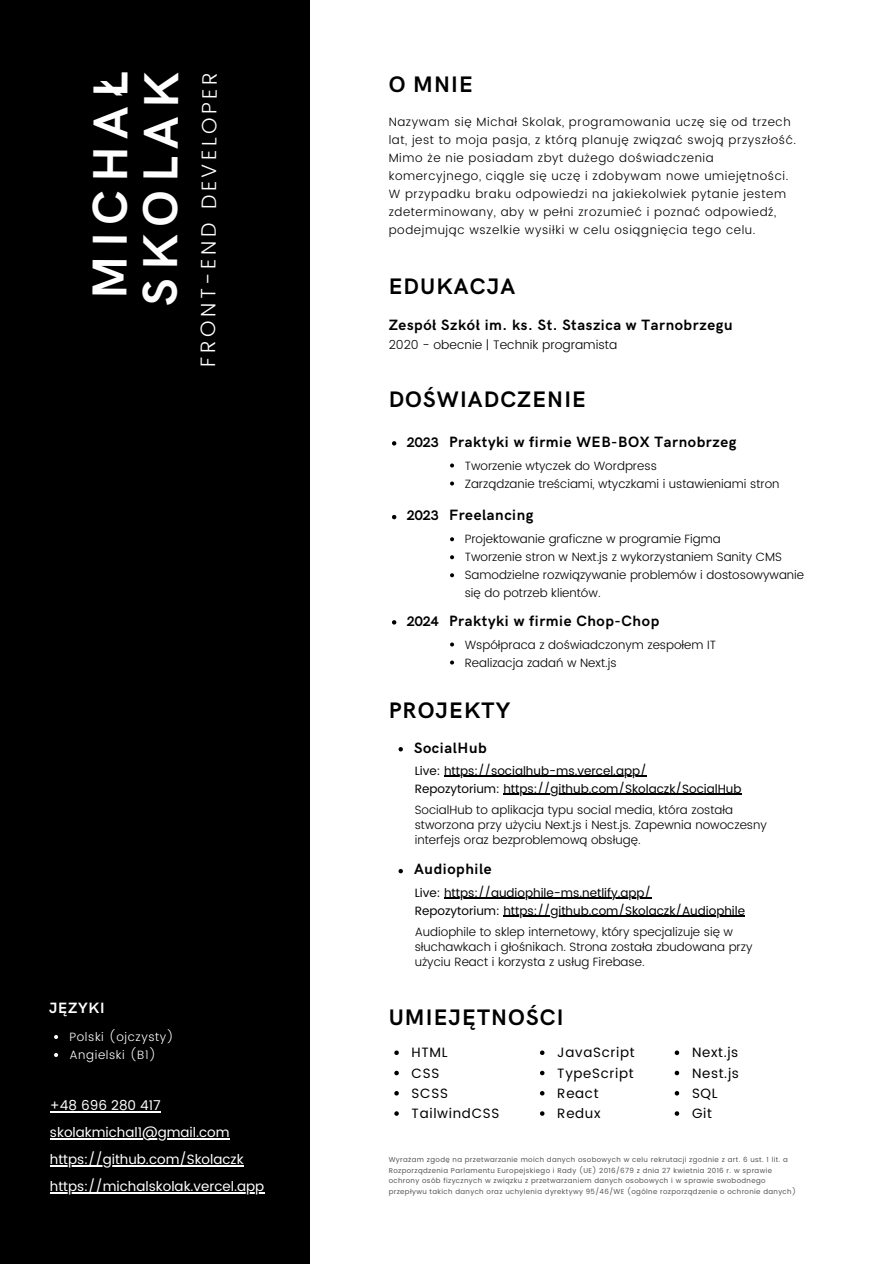
<style>
.page{position:relative;width:894px;height:1264px;background:#fff}
.page>*{position:absolute;margin:0;border:0;box-sizing:border-box;transform-origin:0 0}
.t1{font:700 49.2px/50.4px "HK Grotesk";letter-spacing:.155em;color:#fff}
.t2{font:700 22.5px "HK Grotesk";letter-spacing:.05em;color:#000}
.t3{font:300 20.85px "Poppins";letter-spacing:.165em;color:#fff}
.t4{font:700 15px "HK Grotesk";letter-spacing:.04em;color:#000}
.t5{font:700 15px "HK Grotesk";letter-spacing:.05em;color:#fff}
.t6{font:700 13.95px "HK Grotesk";color:#000}
.t7{font:13.5px "Poppins";color:#fff}
.t8{font:13.5px/20.2px "Poppins";letter-spacing:.05em;color:#000}
.t9{font:300 12.45px "Poppins";color:#000}
.t10{font:300 12px/15px "Poppins";color:#000}
.t11{font:300 12px/18px "Poppins";letter-spacing:.05em;color:#000}
.t12{font:12px "Poppins";color:#000}
.t13{font:300 12px/18px "Poppins";letter-spacing:.05em;color:#fff}
.t14{font:7.05px/10.5px "Poppins";letter-spacing:.05em;color:#545454}
.s1{font-size:13.95px}
</style>
<div class="page">
<div style="left:0;top:0;width:310px;height:1263px;background:#000"></div>
<hr style="left:50px;top:1111px;width:111px;height:1px;background:#fff">
<hr style="left:50px;top:1138px;width:179px;height:1px;background:#fff">
<hr style="left:50px;top:1165px;width:193px;height:1px;background:#fff">
<hr style="left:50px;top:1192px;width:214px;height:1px;background:#fff">
<svg style="left:392px;top:441px;width:4px;height:4px"></svg>
<svg style="left:450px;top:463px;width:4px;height:4px"></svg>
<svg style="left:450px;top:481px;width:4px;height:4px"></svg>
<svg style="left:394px;top:1050px;width:4px;height:4px"></svg>
<svg style="left:394px;top:1070px;width:4px;height:5px"></svg>
<svg style="left:394px;top:1091px;width:4px;height:4px"></svg>
<svg style="left:394px;top:1111px;width:4px;height:4px"></svg>
<svg style="left:540px;top:1050px;width:4px;height:4px"></svg>
<svg style="left:540px;top:1070px;width:4px;height:5px"></svg>
<svg style="left:540px;top:1091px;width:4px;height:4px"></svg>
<svg style="left:540px;top:1111px;width:4px;height:4px"></svg>
<svg style="left:392px;top:515px;width:4px;height:4px"></svg>
<svg style="left:450px;top:537px;width:4px;height:4px"></svg>
<svg style="left:450px;top:555px;width:4px;height:4px"></svg>
<svg style="left:450px;top:573px;width:4px;height:4px"></svg>
<svg style="left:398px;top:747px;width:5px;height:4px"></svg>
<hr style="left:444px;top:776px;width:202px;height:1px;background:#000">
<svg style="left:674px;top:1050px;width:5px;height:4px"></svg>
<svg style="left:674px;top:1070px;width:5px;height:5px"></svg>
<svg style="left:674px;top:1091px;width:5px;height:4px"></svg>
<svg style="left:674px;top:1111px;width:5px;height:4px"></svg>
<hr style="left:503px;top:793px;width:238px;height:1px;background:#000">
<svg style="left:398px;top:869px;width:5px;height:4px"></svg>
<hr style="left:444px;top:897px;width:207px;height:1px;background:#000">
<hr style="left:503px;top:915px;width:234px;height:1px;background:#000">
<svg style="left:54px;top:1035px;width:4px;height:3px"></svg>
<svg style="left:54px;top:1053px;width:4px;height:3px"></svg>
<svg style="left:392px;top:620px;width:4px;height:4px"></svg>
<svg style="left:450px;top:642px;width:4px;height:4px"></svg>
<svg style="left:450px;top:660px;width:4px;height:4px"></svg>
<p class="t1" style="left:87px;top:305px;width:235px;rotate:-90deg">MICHAŁ<br>SKOLAK</p>
<p class="t3" style="left:196px;top:367px;width:296px;rotate:-90deg">FRONT-END DEVELOPER</p>
<p class="t5" style="left:49px;top:999px;width:57px">JĘZYKI</p>
<p class="t13" style="left:69px;top:1027px;width:106px">Polski (ojczysty)<br>Angielski (B1)</p>
<h3 class="t7" style="left:50px;top:1097px;width:112px">+48 696 280 417</h3>
<h4 class="t7" style="left:50px;top:1124px;width:181px">skolakmichal1@gmail.com</h4>
<p class="t7" style="left:50px;top:1151px;width:195px">https://github.com/Skolaczk</p>
<p class="t7" style="left:50px;top:1178px;width:216px">https://michalskolak.vercel.app</p>
<p class="t2" style="left:388px;top:72px;width:85px">O MNIE</p>
<p class="t11" style="left:388px;top:113px;width:409px">Nazywam się Michał Skolak, programowania uczę się od trzech lat, jest to moja pasja, z którą planuję związać swoją przyszłość.<br>Mimo że nie posiadam zbyt dużego doświadczenia komercyjnego, ciągle się uczę i zdobywam nowe umiejętności.<br>W przypadku braku odpowiedzi na jakiekolwiek pytanie jestem zdeterminowany, aby w pełni zrozumieć i poznać odpowiedź, podejmując wszelkie wysiłki w celu osiągnięcia tego celu.</p>
<h2 class="t2" style="left:388px;top:273px;width:128px">EDUKACJA</h2>
<p class="t4" style="left:388px;top:317px;width:345px">Zespół Szkół im. ks. St. Staszica w Tarnobrzegu</p>
<p class="t9" style="left:388px;top:338px;width:230px">2020 - obecnie | Technik programista</p>
<p class="t2" style="left:388px;top:387px;width:199px">DOŚWIADCZENIE</p>
<h2 class="t6" style="left:406px;top:434px;width:34px">2023</h2>
<p class="t4" style="left:449px;top:433px;width:289px">Praktyki w firmie WEB-BOX Tarnobrzeg</p>
<h2 class="t10" style="left:464px;top:458px;width:194px">Tworzenie wtyczek do Wordpress</h2>
<h5 class="t10" style="left:464px;top:476px;width:316px">Zarządzanie treściami, wtyczkami i ustawieniami stron</h5>
<p class="t6" style="left:406px;top:508px;width:34px">2023</p>
<p class="t4" style="left:449px;top:507px;width:86px">Freelancing</p>
<h5 class="t10" style="left:464px;top:531px;width:257px">Projektowanie graficzne w programie Figma</h5>
<p class="t10" style="left:464px;top:549px;width:318px">Tworzenie stron w Next.js z wykorzystaniem Sanity CMS</p>
<p class="t10" style="left:464px;top:566px;width:341px;line-height:18px">Samodzielne rozwiązywanie problemów i dostosowywanie się do potrzeb klientów.</p>
<p class="t4" style="left:406px;top:612px;width:254px"><span class="s1">2024</span> Praktyki w firmie Chop-Chop</p>
<p class="t10" style="left:464px;top:635px;width:253px;line-height:18px">Współpraca z doświadczonym zespołem IT<br>Realizacja zadań w Next.js</p>
<h2 class="t2" style="left:388px;top:698px;width:123px">PROJEKTY</h2>
<p class="t4" style="left:414px;top:739px;width:74px">SocialHub</p>
<p class="t12" style="left:414px;top:763px;width:233px">Live: https://socialhub-ms.vercel.app/</p>
<p class="t12" style="left:414px;top:781px;width:328px">Repozytorium: https://github.com/Skolaczk/SocialHub</p>
<p class="t10" style="left:414px;top:802px;width:353px">SocialHub to aplikacja typu social media, która została stworzona przy użyciu Next.js i Nest.js. Zapewnia nowoczesny interfejs oraz bezproblemową obsługę.</p>
<p class="t4" style="left:414px;top:860px;width:79px">Audiophile</p>
<p class="t12" style="left:414px;top:885px;width:238px">Live: https://audiophile-ms.netlify.app/</p>
<p class="t12" style="left:414px;top:903px;width:332px">Repozytorium: https://github.com/Skolaczk/Audiophile</p>
<p class="t10" style="left:414px;top:924px;width:339px">Audiophile to sklep internetowy, który specjalizuje się w słuchawkach i głośnikach. Strona została zbudowana przy użyciu React i korzysta z usług Firebase.</p>
<h1 class="t2" style="left:388px;top:1004px;width:176px">UMIEJĘTNOŚCI</h1>
<p class="t8" style="left:411px;top:1042px;width:89px">HTML<br>CSS<br>SCSS<br>TailwindCSS</p>
<h5 class="t8" style="left:557px;top:1042px;width:79px">JavaScript</h5>
<p class="t8" style="left:691px;top:1042px;width:48px">Next.js</p>
<p class="t8" style="left:691px;top:1062px;width:49px">Nest.js</p>
<p class="t8" style="left:691px;top:1082px;width:27px">SQL</p>
<p class="t8" style="left:691px;top:1103px;width:21px">Git</p>
<p class="t8" style="left:557px;top:1062px;width:78px">TypeScript</p>
<p class="t8" style="left:557px;top:1082px;width:43px">React</p>
<h5 class="t8" style="left:557px;top:1103px;width:45px">Redux</h5>
<p class="t14" style="left:388px;top:1154px;width:408px">Wyrażam zgodę na przetwarzanie moich danych osobowych w celu rekrutacji zgodnie z art. 6 ust. 1 lit. a Rozporządzenia Parlamentu Europejskiego i Rady (UE) 2016/679 z dnia 27 kwietnia 2016 r. w sprawie ochrony osób fizycznych w związku z przetwarzaniem danych osobowych i w sprawie swobodnego przepływu takich danych oraz uchylenia dyrektywy 95/46/WE (ogólne rozporządzenie o ochronie danych)</p>
</div>
